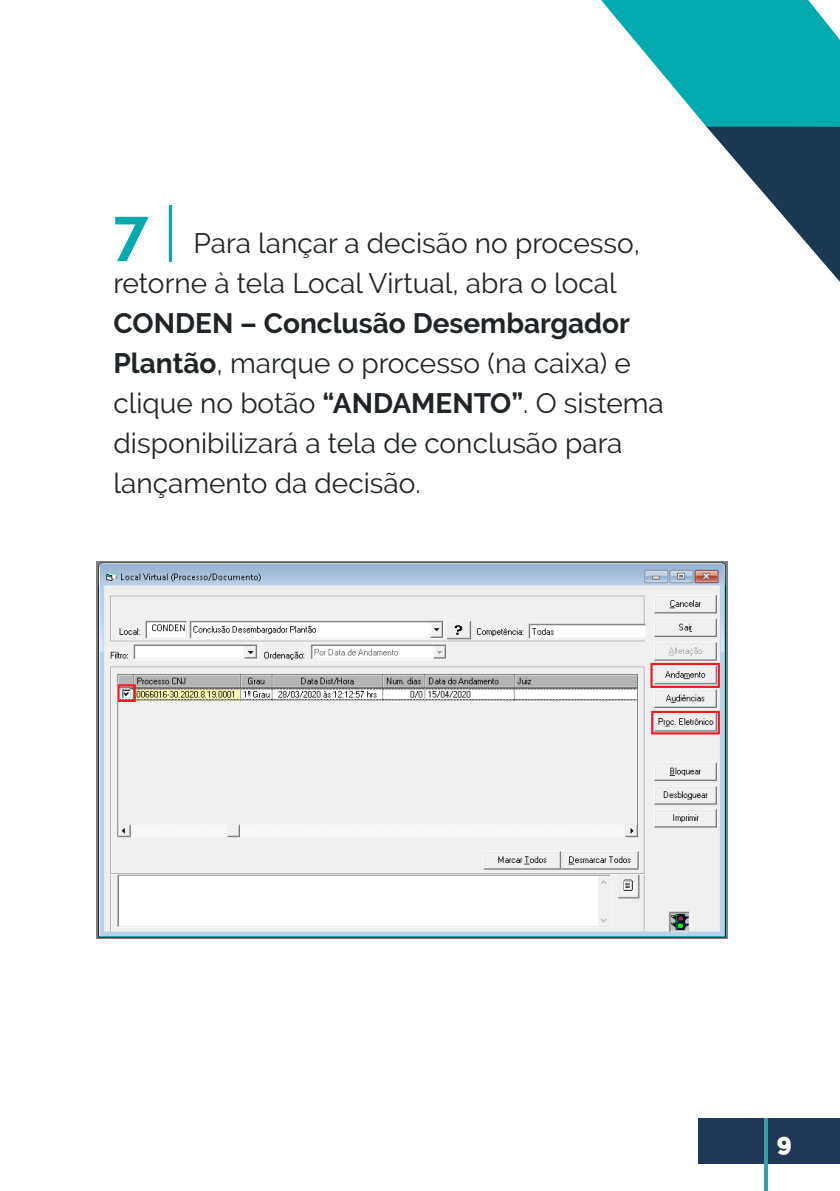
<style>
.page{position:relative;width:840px;height:1191px;background:#fff}
.page>*{position:absolute;margin:0;border:0;box-sizing:border-box;transform-origin:0 0}
.List_Paragraph{font:700 62.4px "Raleway";color:#00aaaf}
.List_Paragraph-2{font:28px/40px "Raleway";color:#1f2426}
.t1{font:900 25.2px "Raleway";color:#fff}
.s1{font-weight:300}
.s2{font-weight:700}
</style>
<div class="page">
<img style="left:96px;top:561px;width:631px;height:377px">
<div style="left:698px;top:1119px;width:141px;height:45px;background:#203857"></div>
<svg style="left:764px;top:1119px;width:3px;height:72px"></svg>
<svg style="left:601px;top:0;width:238px;height:281px"></svg>
<p class="List_Paragraph" style="left:113px;top:196px;width:65px">7 <span class="s1">|</span></p>
<p class="List_Paragraph-2" style="left:113px;top:223px;width:551px;text-indent:80px">Para lançar a decisão no processo, retorne à tela Local Virtual, abra o local <span class="s2">CONDEN – Conclusão Desembargador Plantão</span>, marque o processo (na caixa) e clique no botão <span class="s2">“ANDAMENTO”</span>. O sistema disponibilizará a tela de conclusão para lançamento da decisão.</p>
<p class="t1" style="left:776px;top:1128px;width:16px">9</p>
</div>
